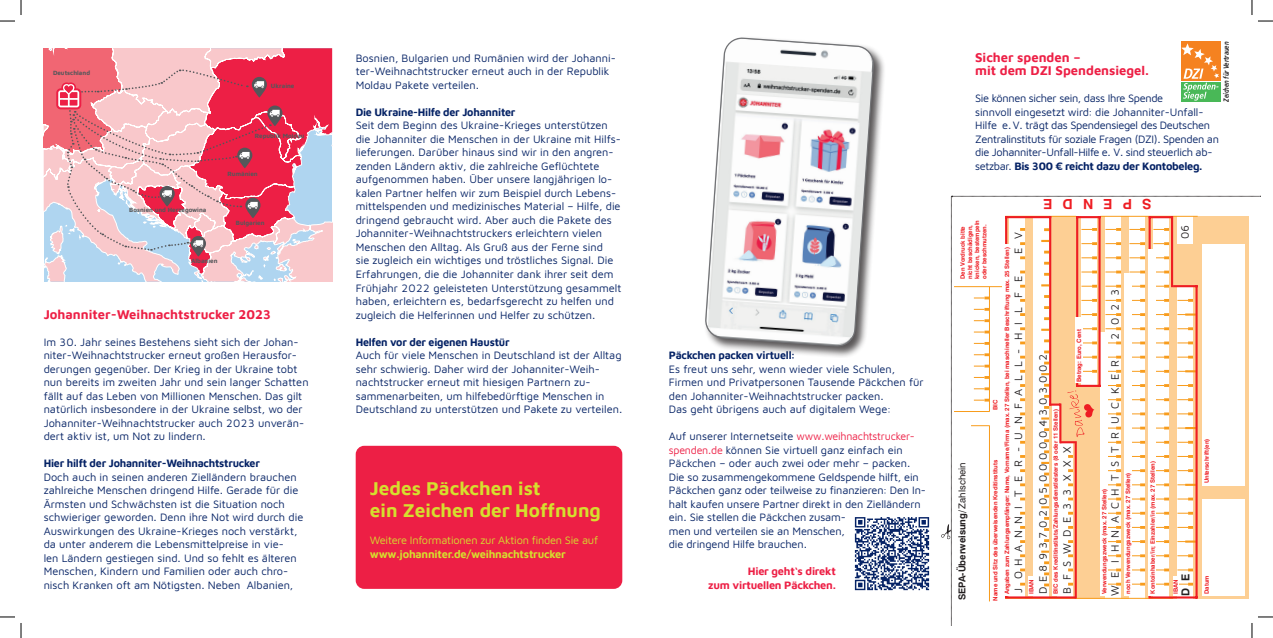
<style>
.page{position:relative;width:1273px;height:638px;background:#fff}
.page>*{position:absolute;margin:0;border:0;box-sizing:border-box;transform-origin:0 0}
.t1{font:700 19px/22.8px "Maven Johanniter";color:#d5df2e}
.t2{font:700 14px "Swiss 721 BT";color:#ee1d23}
.t3{font:700 13px/13.5px "Maven Johanniter";color:#ed1f45}
.t4{font:11px/13.5px "Maven Johanniter";color:#052265}
.t5{font:11px/13.5px "Maven Johanniter";letter-spacing:-.03em;color:#052265}
.t6{font:700 11px "Maven Johanniter";letter-spacing:-.02em;color:#052265}
.t7{font:11px "Maven Johanniter";letter-spacing:-.02em;color:#d5df2e}
.t8{font:700 11px/13.5px "Maven Johanniter";letter-spacing:-.02em;color:#ed1f45;text-align:right}
.t9{font:700 11px "Maven Johanniter";letter-spacing:-.02em;color:#d5df2e}
.t10{font:11px "Maven Johanniter";letter-spacing:.7em;color:#231f20}
.t11{font:11px "Maven Johanniter";letter-spacing:.34em;color:#231f20}
.t12{font:11px "Maven Johanniter";letter-spacing:.71em;color:#231f20}
.t13{font:11px "Maven Johanniter";letter-spacing:.64em;color:#231f20}
.t14{font:11px "Maven Johanniter";letter-spacing:.62em;color:#231f20}
.t15{font:700 11px "Swiss 721 BT";color:#231f20}
.t16{font:700 9.5px "Swiss 721 BT";color:#231f20}
.t17{font:italic 700 7.4px "Frutiger";color:#231f20;scale:.8 1}
.t18{font:700 6.2px "Maven Johanniter";color:#54575a}
.t19{font:700 6px/7.2px "Swiss 721 BT";color:#ee1d23}
.s1{color:#ed1f45}
.s2{font-weight:700}
.s3{font-weight:400}
</style>
<div class="page">
<div style="left:355px;top:445px;width:267px;height:143px;background:#ed1f45;border-radius:9px"></div>
<div style="left:1181px;top:41px;width:39px;height:40px;background:#f58220"></div>
<div style="left:1181px;top:82px;width:39px;height:19px;background:#49b857"></div>
<svg style="left:1181px;top:43px;width:37px;height:57px"></svg>
<svg style="left:44px;top:48px;width:288px;height:233px;background:#e597a7"></svg>
<img style="left:854px;top:517px;width:76px;height:74px">
<div style="left:703px;top:36px;width:182px;height:322px;background:#231f20;opacity:.75"></div>
<svg style="left:703px;top:37px;width:172px;height:310px"></svg>
<svg style="left:0;top:0;width:22px;height:22px"></svg>
<svg style="left:0;top:616px;width:22px;height:21px"></svg>
<svg style="left:1251px;top:0;width:21px;height:22px"></svg>
<svg style="left:941px;top:196px;width:331px;height:441px"></svg>
<p class="t18" style="left:53px;top:69px;width:39px">Deutschland</p>
<p class="t18" style="left:271px;top:82px;width:25px">Ukraine</p>
<p class="t18" style="left:129px;top:205px;width:79px">Bosnien und Herzegowina</p>
<p class="t18" style="left:255px;top:131px;width:51px">Republik Moldau</p>
<p class="t18" style="left:227px;top:169px;width:32px">Rumänien</p>
<p class="t18" style="left:236px;top:218px;width:30px">Bulgarien</p>
<p class="t18" style="left:191px;top:257px;width:28px">Albanien</p>
<p class="t3" style="left:44px;top:306px;width:228px">Johanniter-Weihnachtstrucker 2023</p>
<p class="t4" style="left:44px;top:334px;width:266px">Im 30. Jahr seines Bestehens sieht sich der Johan&shy;niter-Weihnachtstrucker erneut großen Herausfor&shy;derungen gegenüber. Der Krieg in der Ukraine tobt nun bereits im zweiten Jahr und sein langer Schatten fällt auf das Leben von Millionen Menschen. Das gilt natürlich insbesondere in der Ukraine selbst, wo der Johanniter-Weihnachtstrucker auch 2023 unverän&shy;dert aktiv ist, um Not zu lindern.</p>
<p class="t6" style="left:44px;top:455px;width:218px">Hier hilft der Johanniter-Weihnachtstrucker</p>
<p class="t4" style="left:44px;top:469px;width:261px">Doch auch in seinen anderen Zielländern brauchen zahlreiche Menschen dringend Hilfe. Gerade für die Ärmsten und Schwächsten ist die Situation noch schwieriger geworden. Denn ihre Not wird durch die Auswirkungen des Ukraine-Krieges noch verstärkt, da unter anderem die Lebensmittelpreise in vie-<br>len Ländern gestiegen sind. Und so fehlt es älteren Menschen, Kindern und Familien oder auch chro&shy;nisch Kranken oft am Nötigsten. Neben Albanien,</p>
<p class="t4" style="left:355px;top:50px;width:261px">Bosnien, Bulgarien und Rumänien wird der Johanni&shy;ter-Weihnachtstrucker erneut auch in der Republik<br>Moldau Pakete verteilen.</p>
<p class="t6" style="left:355px;top:104px;width:161px">Die Ukraine-Hilfe der Johanniter</p>
<p class="t4" style="left:355px;top:118px;width:267px">Seit dem Beginn des Ukraine-Krieges unterstützen die Johanniter die Menschen in der Ukraine mit Hilfs&shy;lieferungen. Darüber hinaus sind wir in den angren&shy;zenden Ländern aktiv, die zahlreiche Geflüchtete aufgenommen haben. Über unsere langjährigen lo&shy;kalen Partner helfen wir zum Beispiel durch Lebens&shy;mittelspenden und medizinisches Material – Hilfe, die dringend gebraucht wird. Aber auch die Pakete des Johanniter-Weihnachtstruckers erleichtern vielen Menschen den Alltag. Als Gruß aus der Ferne sind<br>sie zugleich ein wichtiges und tröstliches Signal. Die Erfahrungen, die die Johanniter dank ihrer seit dem Frühjahr 2022 geleisteten Unterstützung gesammelt haben, erleichtern es, bedarfsgerecht zu helfen und zugleich die Helferinnen und Helfer zu schützen.</p>
<p class="t6" style="left:355px;top:334px;width:155px">Helfen vor der eigenen Haustü r</p>
<p class="t4" style="left:355px;top:347px;width:268px">Auch für viele Menschen in Deutschland ist der Alltag sehr schwierig. Daher wird der Johanniter-Weih&shy;nachtstrucker erneut mit hiesigen Partnern zu&shy;sammenarbeiten, um hilfebedürftige Menschen in Deutschland zu unterstützen und Pakete zu verteilen.</p>
<p class="t6" style="left:668px;top:347px;width:127px">Päckchen packen virtuell:</p>
<p class="t4" style="left:668px;top:361px;width:256px">Es freut uns sehr, wenn wieder viele Schulen, Firmen und Privatpersonen Tausende Päckchen für den Johanniter-Weihnachtstrucker packen.<br>Das geht übrigens auch auf digitalem Wege:</p>
<p class="t4" style="left:668px;top:428px;width:259px">Auf unserer Internetseite <span class="s1">www.weihnachtstrucker&shy;spenden.de</span> können Sie virtuell ganz einfach ein Päckchen – oder auch zwei oder mehr – packen.<br>Die so zusammengekommene Geldspende hilft, ein Päckchen ganz oder teilweise zu finanzieren: Den In&shy;halt kaufen unsere Partner direkt in den Zielländern ein. Sie stellen die Päckchen zusam-<br>men und verteilen sie an Menschen,<br>die dringend Hilfe brauchen.</p>
<p class="t8" style="left:708px;top:563px;width:129px">Hier geht‘s direkt<br>zum virtuellen Päckchen.</p>
<h1 class="t1" style="left:370px;top:475px;width:232px">Jedes Päckchen ist<br>ein Zeichen der Hoffnung</h1>
<p class="t7" style="left:370px;top:532px;width:230px">Weitere Informationen zur Aktion finden Sie auf</p>
<p class="t9" style="left:370px;top:546px;width:197px">www.johanniter.de/weihnachtstrucker</p>
<p class="t17" style="left:1221px;top:101px;width:76px;rotate:-90deg">Zeichen für Vertrauen</p>
<p class="t3" style="left:975px;top:50px;width:175px">Sicher spenden –<br>mit dem DZI Spendensiegel.</p>
<p class="t5" style="left:975px;top:91px;width:245px">Sie können sicher sein, dass Ihre Spende<br>sinnvoll eingesetzt wird: die Johanniter-Unfall-Hilfe e.V. trägt das Spendensiegel des Deutschen Zentralinstituts für soziale Fragen (DZI). Spenden an die Johanniter-Unfall-Hilfe e. V. sind steuerlich ab&shy;setzbar. <span class="s2">Bis 300 € reicht dazu der Kontobeleg.</span></p>
<p class="t2" style="left:1052px;top:212px;width:11px;rotate:-180deg">E</p>
<p class="t2" style="left:1072px;top:212px;width:12px;rotate:-180deg">D</p>
<p class="t2" style="left:1093px;top:212px;width:12px;rotate:-180deg">N</p>
<p class="t2" style="left:1151px;top:212px;width:49px;rotate:-180deg">SPE</p>
<p class="t19" style="left:958px;top:279px;width:60px;rotate:-90deg">Den Vordruck bitte nicht beschädigen, knicken, bestempeln oder beschmutzen.</p>
<p class="t14" style="left:1010px;top:254px;width:24px;rotate:-90deg">E V</p>
<p class="t19" style="left:1003px;top:594px;width:349px;rotate:-90deg">Angaben zum Zahlungsempfänger: Name, Vorname/Firma (max. 27 Stellen, bei maschineller Beschriftung max. 25 Stellen)</p>
<p class="t10" style="left:1010px;top:592px;width:318px;rotate:-90deg">JOHANNITER-UNFALL-HI L F E</p>
<p class="t19" style="left:1075px;top:381px;width:54px;rotate:-90deg">Betrag: Euro, Cent</p>
<p class="t11" style="left:1035px;top:593px;width:241px;rotate:-90deg">DE89370205000004303002</p>
<p class="t19" style="left:991px;top:410px;width:12px;rotate:-90deg">BIC</p>
<p class="t19" style="left:1051px;top:593px;width:186px;rotate:-90deg">BIC des Kreditinstituts/Zahlungsdienstleisters (8 oder 11 Stellen)</p>
<p class="t13" style="left:1059px;top:593px;width:149px;rotate:-90deg">BFSWDE33XXX</p>
<p class="t19" style="left:991px;top:600px;width:142px;rotate:-90deg">Name und Sitz des überweisenden Kreditinstituts</p>
<p class="t16" style="left:956px;top:600px;width:139px;rotate:-90deg">SEPA-Überweisung/ <span class="s3">Zahlschein</span></p>
<p class="t19" style="left:1027px;top:593px;width:16px;rotate:-90deg">IBAN</p>
<p class="t14" style="left:1107px;top:340px;width:53px;rotate:-90deg">2023</p>
<p class="t12" style="left:1107px;top:596px;width:238px;rotate:-90deg">WEIHNACHTSTRUCKER</p>
<p class="t19" style="left:1124px;top:593px;width:123px;rotate:-90deg">noch Verwendungszweck (max. 27 Stellen)</p>
<p class="t19" style="left:1100px;top:593px;width:107px;rotate:-90deg">Verwendungszweck (max. 27 Stellen)</p>
<p class="t19" style="left:1148px;top:593px;width:134px;rotate:-90deg">Kontoinhaber/in; Einzahler/in (max. 27 Stellen)</p>
<p class="t14" style="left:1177px;top:239px;width:16px;rotate:-90deg">06</p>
<p class="t19" style="left:1202px;top:483px;width:46px;rotate:-90deg">Unterschrift(en)</p>
<p class="t15" style="left:1178px;top:595px;width:23px;rotate:-90deg">D E</p>
<p class="t19" style="left:1171px;top:593px;width:16px;rotate:-90deg">IBAN</p>
<p class="t19" style="left:1202px;top:593px;width:20px;rotate:-90deg">Datum</p>
</div>
